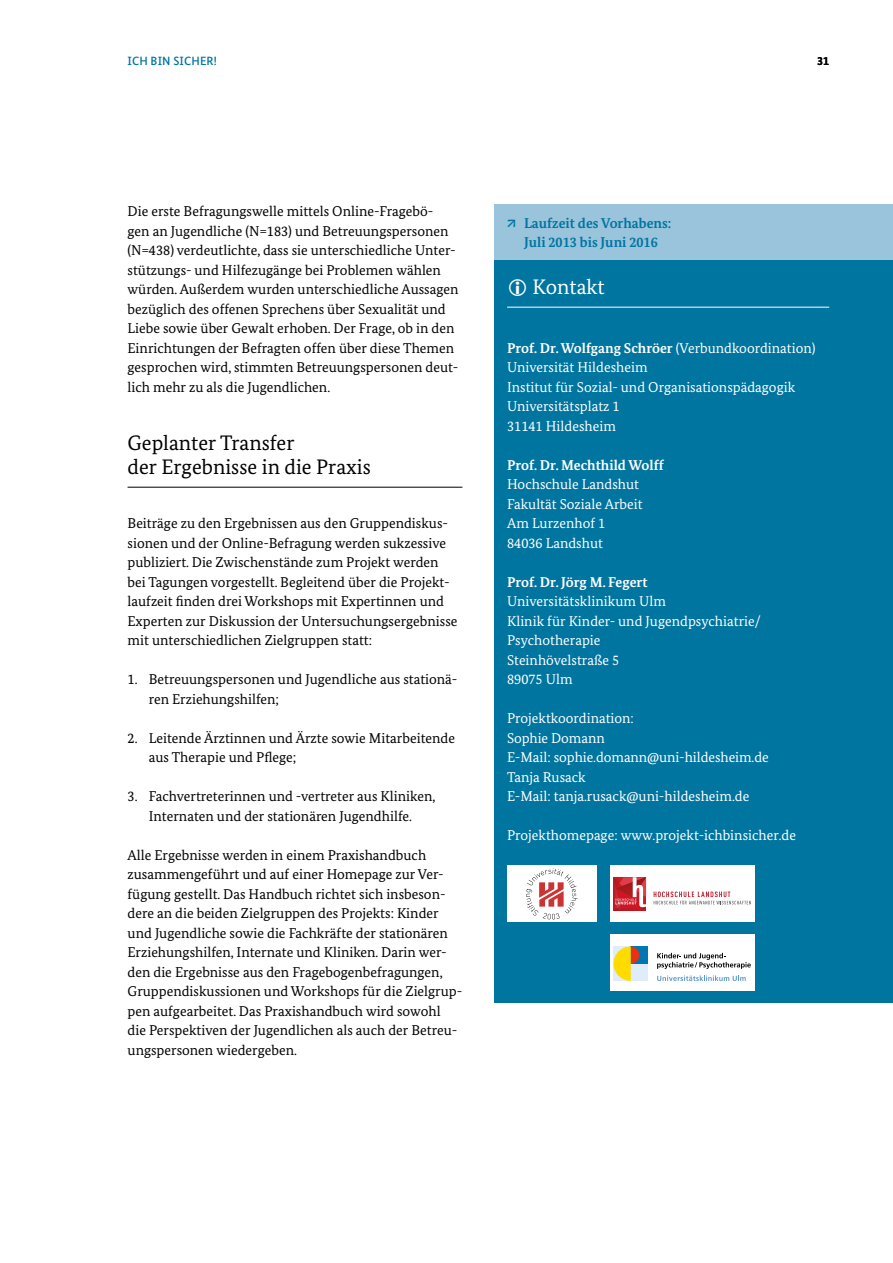
<style>
.page{position:relative;width:893px;height:1263px;background:#fff}
.page>*{position:absolute;margin:0;border:0;box-sizing:border-box;transform-origin:0 0}
._08_Subheadline{font:21px/24px "Bundes Serif";color:#000}
.Textabschnitt{font:21px "Bundes Serif";color:#fff}
.Fließtext{font:14.25px/19.5px "Bundes Serif";color:#000}
.Textabschnitt-2{font:14.25px/19.5px "Bundes Serif";color:#fff}
.Textabschnitt-3{font:700 14.25px/19.5px "Bundes Serif";color:#0075a0;text-align:center}
.t1{font:500 12px "Bundes Sans";letter-spacing:.01em;color:#0075a0}
.t2{font:700 12px "Bundes Sans";color:#000}
.s1{font-weight:700}
</style>
<div class="page">
<hr style="left:128px;top:487px;width:334px;height:1px;background:#000">
<div style="left:494px;top:204px;width:399px;height:56px;background:#99c4dc"></div>
<div style="left:494px;top:260px;width:399px;height:743px;background:#0075a0"></div>
<hr style="left:507px;top:307px;width:322px;height:1px;background:#fff">
<div style="left:507px;top:866px;width:90px;height:56px;background:#fff"></div>
<svg style="left:526px;top:868px;width:52px;height:51px"></svg>
<div style="left:610px;top:866px;width:144px;height:56px;background:#fff"></div>
<svg style="left:613px;top:877px;width:33px;height:33px"></svg>
<svg style="left:654px;top:891px;width:97px;height:13px"></svg>
<div style="left:610px;top:935px;width:144px;height:56px;background:#fff"></div>
<div style="left:613px;top:946px;width:35px;height:35px;background:#dfedfa"></div>
<div style="left:631px;top:946px;width:17px;height:17px;background:#0076b5"></div>
<svg style="left:613px;top:946px;width:26px;height:35px"></svg>
<svg style="left:657px;top:953px;width:94px;height:16px"></svg>
<svg style="left:657px;top:975px;width:89px;height:6px"></svg>
<p class="t1" style="left:128px;top:53px;width:91px">ICH BIN SICHER!</p>
<p class="t2" style="left:817px;top:53px;width:13px">31</p>
<p class="Fließtext" style="left:128px;top:201px;width:332px">Die erste Befragungswelle mittels Online-Fragebö&shy;gen an Jugendliche (N=183) und Betreuungspersonen (N=438) verdeutlichte, dass sie unterschiedliche Unter&shy;stützungs- und Hilfezugänge bei Problemen wählen würden. Außerdem wurden unterschiedliche Aussagen bezüglich des offenen Sprechens über Sexualität und Liebe sowie über Gewalt erhoben. Der Frage, ob in den Einrichtungen der Befragten offen über diese Themen gesprochen wird, stimmten Betreuungspersonen deut&shy;lich mehr zu als die Jugendlichen.</p>
<h3 class="_08_Subheadline" style="left:128px;top:431px;width:245px">Geplanter Transfer<br>der Ergebnisse in die Praxis</h3>
<p class="Fließtext" style="left:128px;top:513px;width:331px">Beiträge zu den Ergebnissen aus den Gruppendiskus&shy;sionen und der Online-Befragung werden sukzessive publiziert. Die Zwischenstände zum Projekt werden bei Tagungen vorgestellt. Begleitend über die Projekt&shy;laufzeit finden drei Workshops mit Expertinnen und Experten zur Diskussion der Untersuchungsergebnisse mit unterschiedlichen Zielgruppen statt:</p>
<p class="Fließtext" style="left:149px;top:669px;width:310px;text-indent:-21px">1. Betreuungspersonen und Jugendliche aus stationä&shy;ren Erziehungshilfen;</p>
<p class="Fließtext" style="left:149px;top:728px;width:308px;text-indent:-21px">2. Leitende Ärztinnen und Ärzte sowie Mitarbeitende aus Therapie und Pflege;</p>
<p class="Fließtext" style="left:128px;top:786px;width:309px;text-align:center">3. Fachvertreterinnen und -vertreter aus Kliniken,<br>Internaten und der stationären Jugendhilfe.</p>
<p class="Fließtext" style="left:128px;top:845px;width:336px">Alle Ergebnisse werden in einem Praxishandbuch zusammengeführt und auf einer Homepage zur Ver&shy;fügung gestellt. Das Handbuch richtet sich insbeson&shy;dere an die beiden Zielgruppen des Projekts: Kinder und Jugendliche sowie die Fachkräfte der stationären Erziehungshilfen, Internate und Kliniken. Darin wer&shy;den die Ergebnisse aus den Fragebogenbefragungen, Gruppendiskussionen und Workshops für die Zielgrup&shy;pen aufgearbeitet. Das Praxishandbuch wird sowohl die Perspektiven der Jugendlichen als auch der Betreu&shy;ungspersonen wiedergeben.</p>
<p class="Textabschnitt-3" style="left:507px;top:213px;width:166px">↗ Laufzeit des Vorhabens:<br>Juli 2013 bis Juni 2016</p>
<p class="Textabschnitt" style="left:533px;top:274px;width:74px">Kontakt</p>
<p class="Textabschnitt-2" style="left:507px;top:338px;width:310px"><span class="s1">Prof. Dr. Wolfgang Schröer</span> (Verbundkoordination)<br>Universität Hildesheim<br>Institut für Sozial- und Organisationspädagogik Universitätsplatz 1<br>31141 Hildesheim</p>
<p class="Textabschnitt-2" style="left:507px;top:455px;width:158px"><span class="s1">Prof. Dr. Mechthild Wolff<br></span>Hochschule Landshut<br>Fakultät Soziale Arbeit<br>Am Lurzenhof 1<br>84036 Landshut</p>
<p class="Textabschnitt-2" style="left:507px;top:572px;width:255px"><span class="s1">Prof. Dr. Jörg M. Fegert<br></span>Universitätsklinikum Ulm<br>Klinik für Kinder- und Jugendpsychiatrie/<br>Psychotherapie<br>Steinhövelstraße 5<br>89075 Ulm</p>
<p class="Textabschnitt-2" style="left:507px;top:708px;width:263px">Projektkoordination:<br>Sophie Domann<br>E-Mail: sophie.domann@uni-hildesheim.de<br>Tanja Rusack<br>E-Mail: tanja.rusack@uni-hildesheim.de</p>
<p class="Textabschnitt-2" style="left:507px;top:825px;width:290px">Projekthomepage: www.projekt-ichbinsicher.de</p>
</div>
